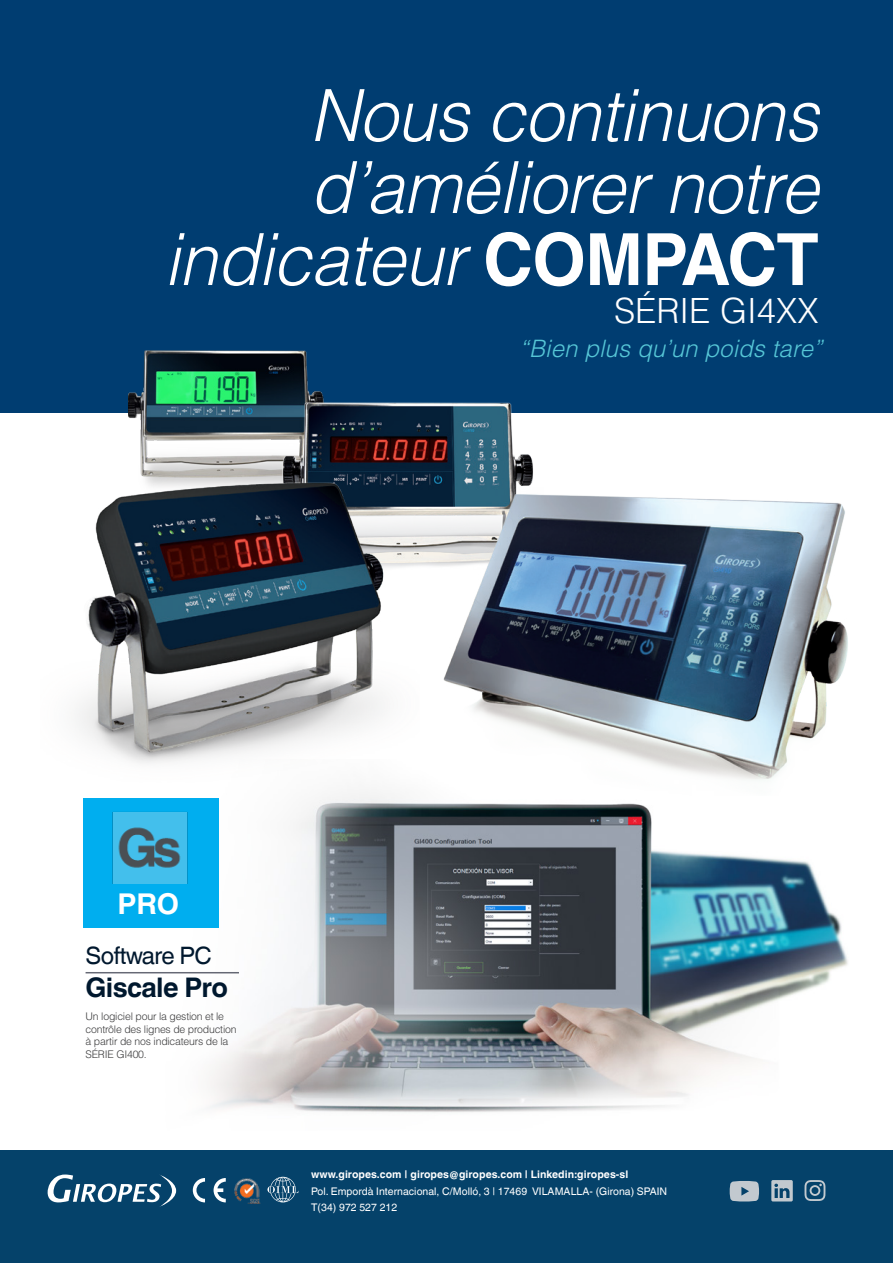
<style>
.page{position:relative;width:893px;height:1263px;background:#fff}
.page>*{position:absolute;margin:0;border:0;box-sizing:border-box;transform-origin:0 0}
.t1{font:italic 300 72px/72px "Helvetica LT Std";letter-spacing:-.01em;color:#fff;text-align:right;scale:.96 1}
.t2{font:300 34.8px "Helvetica LT Std";color:#fff}
.t3{font:700 28.65px "Helvetica LT Std";color:#fff}
.t4{font:700 27px "Helvetica World";letter-spacing:-.025em;color:#00182e}
.t5{font:italic 300 24px "Helvetica LT Std";letter-spacing:.005em;color:#56c6d6}
.t6{font:24px "Helvetica World";letter-spacing:-.025em;color:#00182e}
.t7{font:300 10.5px/12.6px "Helvetica LT Std";letter-spacing:-.02em;color:#3e3e3f}
.t8{font:10.5px/16.8px "Helvetica World";letter-spacing:.005em;color:#fff}
.t9{font:700 10.5px "Helvetica World";letter-spacing:.005em;color:#fff}
.s1{font-weight:700;font-style:normal}
</style>
<div class="page">
<div style="left:0;top:0;width:893px;height:412px;background:#003d71"></div>
<img style="left:106px;top:803px;width:742px;height:310px">
<hr style="left:86px;top:972px;width:153px;height:1px;background:#000519">
<div style="left:84px;top:798px;width:135px;height:130px;background:#00aeef"></div>
<img style="left:112px;top:818px;width:76px;height:66px">
<div style="left:0;top:1150px;width:893px;height:113px;background:#05426a"></div>
<svg style="left:48px;top:1174px;width:128px;height:33px"></svg>
<img style="left:223px;top:1178px;width:37px;height:25px">
<svg style="left:193px;top:1178px;width:33px;height:24px"></svg>
<svg style="left:267px;top:1177px;width:31px;height:25px"></svg>
<svg style="left:730px;top:1181px;width:29px;height:20px"></svg>
<svg style="left:771px;top:1180px;width:22px;height:21px"></svg>
<svg style="left:804px;top:1180px;width:21px;height:21px"></svg>
<img style="left:129px;top:350px;width:179px;height:107px">
<img style="left:273px;top:386px;width:270px;height:180px">
<img style="left:422px;top:447px;width:426px;height:333px">
<img style="left:77px;top:457px;width:343px;height:361px">
<h1 class="t1" style="left:164px;top:80px;width:683px">Nous continuons d’améliorer notre indicateur <span class="s1">COMPACT</span></h1>
<h2 class="t2" style="left:614px;top:289px;width:206px">SÉRIE GI4XX</h2>
<h3 class="t5" style="left:520px;top:334px;width:304px">“Bien plus qu’un poids tare”</h3>
<h3 class="t3" style="left:117px;top:886px;width:63px">PRO</h3>
<h3 class="t6" style="left:86px;top:941px;width:128px">Software PC</h3>
<h3 class="t4" style="left:86px;top:971px;width:144px">Giscale Pro</h3>
<p class="t7" style="left:86px;top:1010px;width:153px">Un logiciel pour la gestion et le contrôle des lignes de production à partir de nos indicateurs de la<br>SÉRIE GI400.</p>
<p class="t9" style="left:311px;top:1168px;width:318px">www.giropes.com | giropes@giropes.com | Linkedin:giropes-sl</p>
<p class="t8" style="left:311px;top:1182px;width:357px">Pol. Empordà Internacional, C/Molló, 3 | 17469 VILAMALLA- (Girona) SPAIN<br>T(34) 972 527 212</p>
</div>
